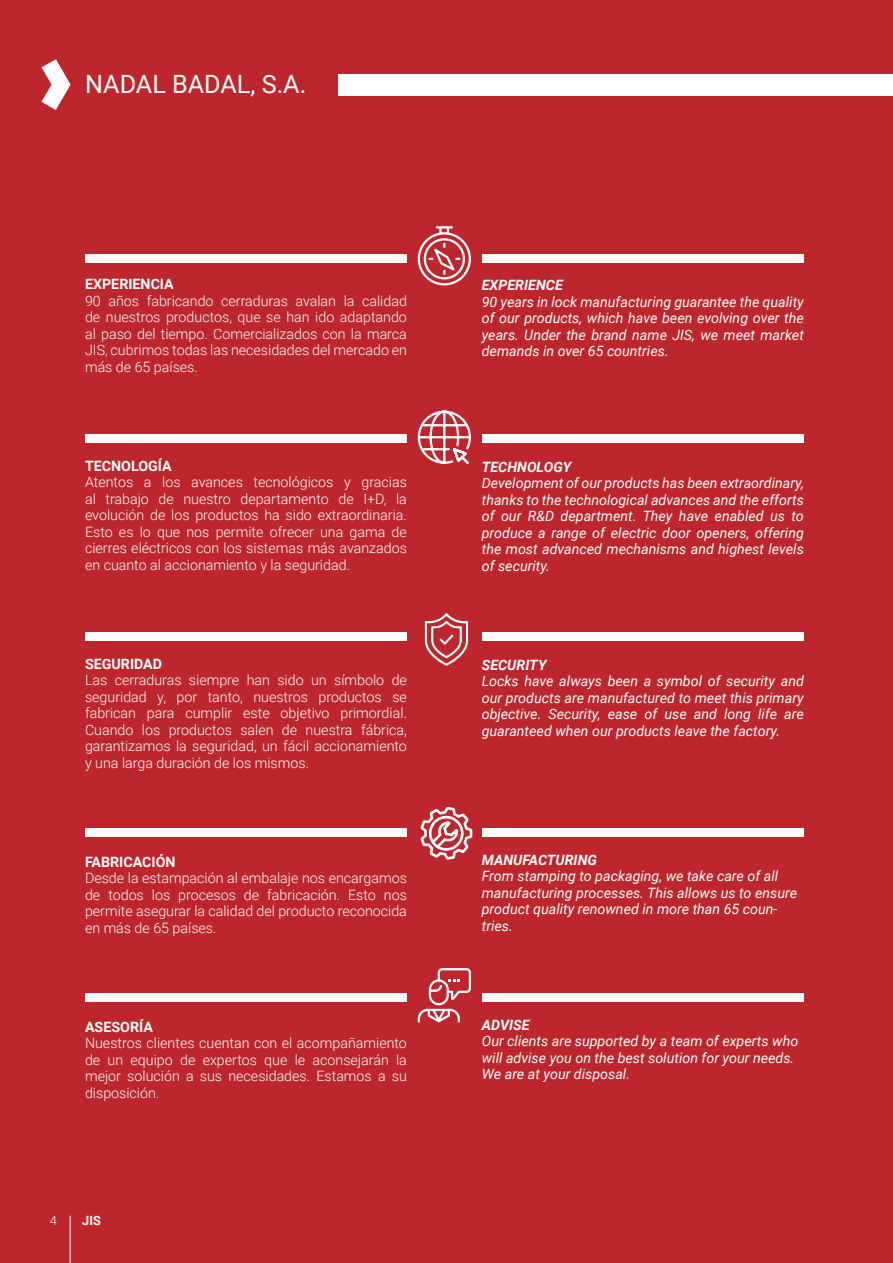
<style>
.page{position:relative;width:893px;height:1263px;background:#bd262c}
.page>*{position:absolute;margin:0;border:0;box-sizing:border-box;transform-origin:0 0}
.t1{font:25.2px "Roboto";color:#fff}
.t2{font:300 14.25px/16.5px "Roboto";color:#fff;text-align:justify}
.t3{font:italic 14.25px/16.5px "Roboto";color:#fff;text-align:justify}
.t4{font:700 14.25px "Roboto";color:#fff}
.t5{font:italic 700 14.25px "Roboto";color:#fff}
.t6{font:700 12.75px "Roboto";color:#fff}
.t7{font:300 12.75px "Roboto";color:#fff}
</style>
<div class="page">
<hr style="left:70px;top:1215px;width:1px;height:48px;background:#fff">
<div style="left:339px;top:74px;width:554px;height:21px;background:#fff"></div>
<svg style="left:41px;top:59px;width:30px;height:51px"></svg>
<svg style="left:417px;top:226px;width:54px;height:60px"></svg>
<svg style="left:417px;top:410px;width:54px;height:54px"></svg>
<svg style="left:418px;top:968px;width:53px;height:54px"></svg>
<svg style="left:425px;top:613px;width:43px;height:53px"></svg>
<svg style="left:421px;top:807px;width:51px;height:52px"></svg>
<div style="left:85px;top:254px;width:322px;height:9px;background:#fff"></div>
<div style="left:482px;top:254px;width:322px;height:9px;background:#fff"></div>
<div style="left:85px;top:434px;width:322px;height:9px;background:#fff"></div>
<div style="left:482px;top:434px;width:322px;height:9px;background:#fff"></div>
<div style="left:85px;top:632px;width:322px;height:9px;background:#fff"></div>
<div style="left:482px;top:632px;width:322px;height:9px;background:#fff"></div>
<div style="left:85px;top:828px;width:322px;height:8px;background:#fff"></div>
<div style="left:482px;top:828px;width:322px;height:8px;background:#fff"></div>
<div style="left:85px;top:993px;width:322px;height:9px;background:#fff"></div>
<div style="left:482px;top:993px;width:322px;height:9px;background:#fff"></div>
<h1 class="t1" style="left:85px;top:67px;width:223px">NADAL BADAL, S.A.</h1>
<p class="t4" style="left:85px;top:274px;width:90px">EXPERIENCIA</p>
<p class="t2" style="left:85px;top:292px;width:323px">90 años fabricando cerraduras avalan la calidad de nuestros productos, que se han ido adaptando al paso del tiempo. Comercializados con la marca JIS, cubrimos todas las necesidades del mercado en más de 65 países.</p>
<p class="t4" style="left:85px;top:456px;width:88px">TECNOLOGÍA</p>
<p class="t2" style="left:85px;top:473px;width:323px">Atentos a los avances tecnológicos y gracias al trabajo de nuestro departamento de I+D, la evolución de los productos ha sido extraordinaria.<br>Esto es lo que nos permite ofrecer una gama de cierres eléctricos con los sistemas más avanzados en cuanto al accionamiento y la seguridad.</p>
<p class="t4" style="left:85px;top:654px;width:79px">SEGURIDAD</p>
<p class="t2" style="left:85px;top:671px;width:323px">Las cerraduras siempre han sido un símbolo de seguridad y, por tanto, nuestros productos se fabrican para cumplir este objetivo primordial.<br>Cuando los productos salen de nuestra fábrica, garantizamos la seguridad, un fácil accionamiento y una larga duración de los mismos.</p>
<p class="t4" style="left:85px;top:852px;width:92px">FABRICACIÓN</p>
<p class="t2" style="left:85px;top:869px;width:323px">Desde la estampación al embalaje nos encargamos de todos los procesos de fabricación. Esto nos permite asegurar la calidad del producto reconocida en más de 65 países.</p>
<p class="t4" style="left:85px;top:1017px;width:69px">ASESORÍA</p>
<p class="t2" style="left:85px;top:1034px;width:323px">Nuestros clientes cuentan con el acompañamiento de un equipo de expertos que le aconsejarán la mejor solución a sus necesidades. Estamos a su disposición.</p>
<p class="t7" style="left:50px;top:1212px;width:9px">4</p>
<p class="t6" style="left:82px;top:1212px;width:20px">JIS</p>
<p class="t5" style="left:482px;top:275px;width:83px">EXPERIENCE</p>
<p class="t3" style="left:482px;top:293px;width:324px">90 years in lock manufacturing guarantee the quality of our products, which have been evolving over the years. Under the brand name JIS, we meet market demands in over 65 countries.</p>
<p class="t5" style="left:482px;top:457px;width:91px">TECHNOLOGY</p>
<p class="t3" style="left:482px;top:474px;width:324px">Development of our products has been extraordinary, thanks to the technological advances and the efforts of our R&amp;D department. They have enabled us to produce a range of electric door openers, offering the most advanced mechanisms and highest levels of security.</p>
<p class="t5" style="left:482px;top:655px;width:66px">SECURITY</p>
<p class="t3" style="left:482px;top:672px;width:324px">Locks have always been a symbol of security and our products are manufactured to meet this primary objective. Security, ease of use and long life are guaranteed when our products leave the factory.</p>
<p class="t5" style="left:482px;top:850px;width:117px">MANUFACTURING</p>
<p class="t3" style="left:482px;top:867px;width:317px;text-align:left">From stamping to packaging, we take care of all manufacturing processes. This allows us to ensure product quality renowned in more than 65 coun&shy;tries.</p>
<p class="t5" style="left:482px;top:1015px;width:49px">ADVISE</p>
<p class="t3" style="left:482px;top:1032px;width:318px;text-align:left">Our clients are supported by a team of experts who will advise you on the best solution for your needs.<br>We are at your disposal.</p>
</div>
